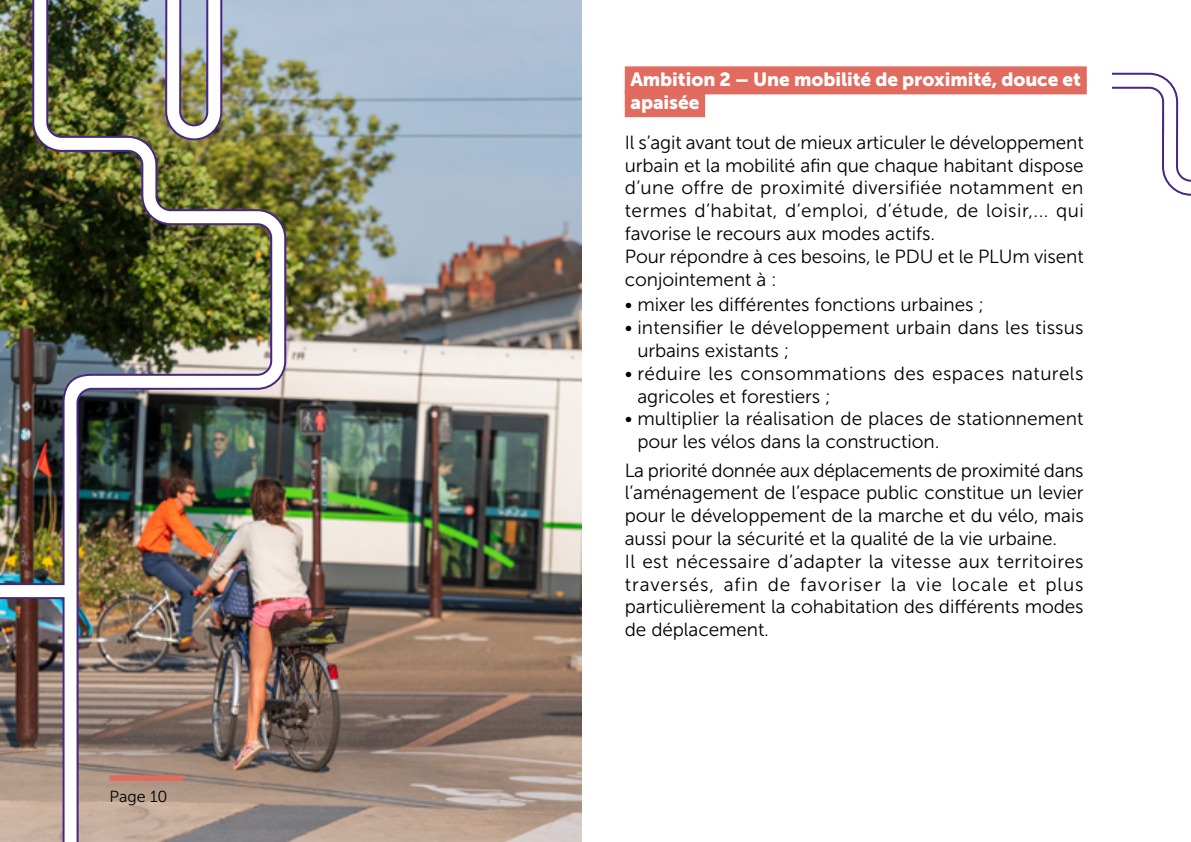
<style>
.page{position:relative;width:1191px;height:842px;background:#fff}
.page>*{position:absolute;margin:0;border:0;box-sizing:border-box;transform-origin:0 0}
.t1{font:19px/22.8px "Museo Sans 300";letter-spacing:-.005em;color:#000}
.t2{font:19px/22.8px "Museo Sans 300";letter-spacing:.02em;color:#000}
.t3{font:19px/22.8px "Museo Sans 900";letter-spacing:-.005em;color:#fff}
.t4{font:16px "Museo Sans 300";color:#000}
</style>
<div class="page">
<hr style="left:1190px;top:0;width:1px;height:842px;background:#f7d6cd">
<svg style="left:1112px;top:0;width:79px;height:213px"></svg>
<img style="left:317px;top:0;width:264px;height:842px">
<img style="left:0;top:0;width:317px;height:842px">
<div style="left:110px;top:775px;width:73px;height:6px;background:#e16b5e"></div>
<div style="left:625px;top:66px;width:461px;height:28px;background:#e16b5e"></div>
<div style="left:625px;top:89px;width:80px;height:28px;background:#e16b5e"></div>
<p class="t4" style="left:110px;top:788px;width:59px">Page 10</p>
<p class="t3" style="left:630px;top:68px;width:452px">Ambition 2 – Une mobilité de proximité, douce et apaisée</p>
<p class="t1" style="left:625px;top:131px;width:460px">Il s’agit avant tout de mieux articuler le développement urbain et la mobilité afin que chaque habitant dispose d’une offre de proximité diversifiée notamment en termes d’habitat, d’emploi, d’étude, de loisir,... qui favorise le recours aux modes actifs.<br>Pour répondre à ces besoins, le PDU et le PLUm visent conjointement à :</p>
<p class="t1" style="left:625px;top:293px;width:361px">• mixer les différentes fonctions urbaines ;</p>
<p class="t1" style="left:637px;top:316px;width:448px;text-indent:-13px">• intensifier le développement urbain dans les tissus urbains existants ;</p>
<p class="t2" style="left:637px;top:362px;width:447px;text-indent:-13px">• réduire les consommations des espaces naturels agricoles et forestiers ;</p>
<p class="t1" style="left:637px;top:407px;width:448px;text-indent:-13px">• multiplier la réalisation de places de stationnement pour les vélos dans la construction.</p>
<p class="t1" style="left:625px;top:459px;width:460px">La priorité donnée aux déplacements de proximité dans l’aménagement de l’espace public constitue un levier pour le développement de la marche et du vélo, mais aussi pour la sécurité et la qualité de la vie urbaine.<br>Il est nécessaire d’adapter la vitesse aux territoires traversés, afin de favoriser la vie locale et plus particulièrement la cohabitation des différents modes de déplacement.</p>
</div>
